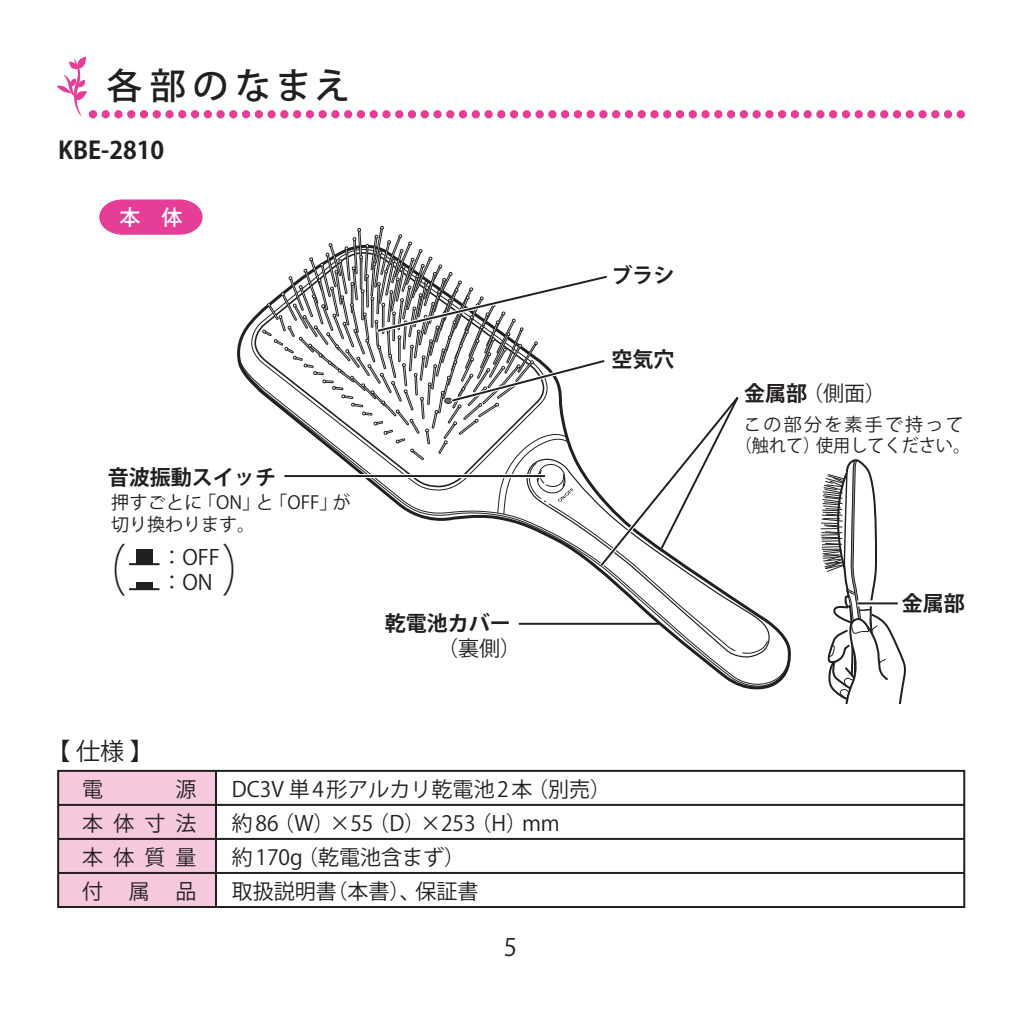
<style>
.page{position:relative;width:1021px;height:1021px;background:#fff}
.page>*{position:absolute;margin:0;border:0;box-sizing:border-box;transform-origin:0 0}
.t1{font:300 56px "Koz Go Pro";color:#231f20;scale:.75 1}
.t2{font:500 36px "Koz Go Pro";letter-spacing:.18em;color:#231f20}
.t3{font:700 24px "Koz Go Pro";color:#231f20}
.t4{font:24px "Koz Go Pro";color:#231f20}
.t5{font:20.8px/34px "Koz Go Pro";color:#231f20;text-align:justify}
.t6{font:700 20.8px "Koz Go Pro";color:#231f20}
.t7{font:500 20.8px "Koz Go Pro";color:#fff}
.t8{font:18px/21.6px "Koz Go Pro";letter-spacing:.125em;color:#231f20;text-align:center}
.t9{font:18px/21.6px "Koz Go Pro";color:#231f20}
.s1{font-weight:700}
</style>
<div class="page">
<svg style="left:238px;top:351px;width:552px;height:336px"></svg>
<svg style="left:254px;top:309px;width:8px;height:234px"></svg>
<svg style="left:524px;top:455px;width:247px;height:203px"></svg>
<div style="left:58px;top:770px;width:158px;height:137px;background:#f6c8dd"></div>
<div style="left:57px;top:769px;width:908px;height:139px;border:2px solid #231f20"></div>
<hr style="left:58px;top:837px;width:906px;height:2px;background:#231f20">
<hr style="left:58px;top:803px;width:906px;height:2px;background:#231f20">
<hr style="left:215px;top:770px;width:2px;height:137px;background:#231f20">
<hr style="left:58px;top:872px;width:906px;height:2px;background:#231f20">
<hr style="left:129px;top:563px;width:30px;height:2px;background:#231f20">
<div style="left:136px;top:549px;width:17px;height:15px;background:#231f20"></div>
<hr style="left:129px;top:588px;width:30px;height:2px;background:#231f20">
<div style="left:136px;top:582px;width:17px;height:7px;background:#231f20"></div>
<svg style="left:820px;top:459px;width:86px;height:244px"></svg>
<svg style="left:857px;top:600px;width:40px;height:6px"></svg>
<hr style="left:857px;top:602px;width:40px;height:2px;background:#231f20">
<svg style="left:262px;top:225px;width:506px;height:429px"></svg>
<svg style="left:99px;top:199px;width:104px;height:36px;background:#e855a3"></svg>
<div style="left:89px;top:110px;width:8px;height:8px;border:4px solid #e63e97;border-radius:50%"></div>
<div style="left:102px;top:110px;width:8px;height:8px;border:4px solid #e63e97;border-radius:50%"></div>
<div style="left:114px;top:110px;width:9px;height:8px;border:4px solid #e63e97;border-radius:50%"></div>
<div style="left:127px;top:110px;width:8px;height:8px;border:4px solid #e63e97;border-radius:50%"></div>
<div style="left:140px;top:110px;width:8px;height:8px;border:4px solid #e63e97;border-radius:50%"></div>
<div style="left:153px;top:110px;width:8px;height:8px;border:4px solid #e63e97;border-radius:50%"></div>
<div style="left:165px;top:110px;width:9px;height:8px;border:4px solid #e63e97;border-radius:50%"></div>
<div style="left:178px;top:110px;width:8px;height:8px;border:4px solid #e63e97;border-radius:50%"></div>
<div style="left:191px;top:110px;width:8px;height:8px;border:4px solid #e63e97;border-radius:50%"></div>
<div style="left:204px;top:110px;width:8px;height:8px;border:4px solid #e63e97;border-radius:50%"></div>
<div style="left:216px;top:110px;width:9px;height:8px;border:4px solid #e63e97;border-radius:50%"></div>
<div style="left:229px;top:110px;width:8px;height:8px;border:4px solid #e63e97;border-radius:50%"></div>
<div style="left:242px;top:110px;width:8px;height:8px;border:4px solid #e63e97;border-radius:50%"></div>
<div style="left:255px;top:110px;width:8px;height:8px;border:4px solid #e63e97;border-radius:50%"></div>
<div style="left:267px;top:110px;width:9px;height:8px;border:4px solid #e63e97;border-radius:50%"></div>
<div style="left:280px;top:110px;width:8px;height:8px;border:4px solid #e63e97;border-radius:50%"></div>
<div style="left:293px;top:110px;width:8px;height:8px;border:4px solid #e63e97;border-radius:50%"></div>
<div style="left:306px;top:110px;width:8px;height:8px;border:4px solid #e63e97;border-radius:50%"></div>
<div style="left:318px;top:110px;width:9px;height:8px;border:4px solid #e63e97;border-radius:50%"></div>
<div style="left:331px;top:110px;width:8px;height:8px;border:4px solid #e63e97;border-radius:50%"></div>
<div style="left:344px;top:110px;width:8px;height:8px;border:4px solid #e63e97;border-radius:50%"></div>
<div style="left:357px;top:110px;width:8px;height:8px;border:4px solid #e63e97;border-radius:50%"></div>
<div style="left:369px;top:110px;width:9px;height:8px;border:4px solid #e63e97;border-radius:50%"></div>
<div style="left:382px;top:110px;width:8px;height:8px;border:4px solid #e63e97;border-radius:50%"></div>
<div style="left:395px;top:110px;width:8px;height:8px;border:4px solid #e63e97;border-radius:50%"></div>
<div style="left:408px;top:110px;width:8px;height:8px;border:4px solid #e63e97;border-radius:50%"></div>
<div style="left:420px;top:110px;width:9px;height:8px;border:4px solid #e63e97;border-radius:50%"></div>
<div style="left:433px;top:110px;width:8px;height:8px;border:4px solid #e63e97;border-radius:50%"></div>
<div style="left:446px;top:110px;width:8px;height:8px;border:4px solid #e63e97;border-radius:50%"></div>
<div style="left:459px;top:110px;width:8px;height:8px;border:4px solid #e63e97;border-radius:50%"></div>
<div style="left:471px;top:110px;width:9px;height:8px;border:4px solid #e63e97;border-radius:50%"></div>
<div style="left:484px;top:110px;width:8px;height:8px;border:4px solid #e63e97;border-radius:50%"></div>
<div style="left:497px;top:110px;width:8px;height:8px;border:4px solid #e63e97;border-radius:50%"></div>
<div style="left:510px;top:110px;width:8px;height:8px;border:4px solid #e63e97;border-radius:50%"></div>
<div style="left:522px;top:110px;width:9px;height:8px;border:4px solid #e63e97;border-radius:50%"></div>
<div style="left:535px;top:110px;width:8px;height:8px;border:4px solid #e63e97;border-radius:50%"></div>
<div style="left:548px;top:110px;width:8px;height:8px;border:4px solid #e63e97;border-radius:50%"></div>
<div style="left:561px;top:110px;width:8px;height:8px;border:4px solid #e63e97;border-radius:50%"></div>
<div style="left:574px;top:110px;width:8px;height:8px;border:4px solid #e63e97;border-radius:50%"></div>
<div style="left:586px;top:110px;width:9px;height:8px;border:4px solid #e63e97;border-radius:50%"></div>
<div style="left:599px;top:110px;width:8px;height:8px;border:4px solid #e63e97;border-radius:50%"></div>
<div style="left:612px;top:110px;width:8px;height:8px;border:4px solid #e63e97;border-radius:50%"></div>
<div style="left:625px;top:110px;width:8px;height:8px;border:4px solid #e63e97;border-radius:50%"></div>
<div style="left:637px;top:110px;width:9px;height:8px;border:4px solid #e63e97;border-radius:50%"></div>
<div style="left:650px;top:110px;width:8px;height:8px;border:4px solid #e63e97;border-radius:50%"></div>
<div style="left:663px;top:110px;width:8px;height:8px;border:4px solid #e63e97;border-radius:50%"></div>
<div style="left:676px;top:110px;width:8px;height:8px;border:4px solid #e63e97;border-radius:50%"></div>
<div style="left:688px;top:110px;width:9px;height:8px;border:4px solid #e63e97;border-radius:50%"></div>
<div style="left:701px;top:110px;width:8px;height:8px;border:4px solid #e63e97;border-radius:50%"></div>
<div style="left:714px;top:110px;width:8px;height:8px;border:4px solid #e63e97;border-radius:50%"></div>
<div style="left:727px;top:110px;width:8px;height:8px;border:4px solid #e63e97;border-radius:50%"></div>
<div style="left:739px;top:110px;width:9px;height:8px;border:4px solid #e63e97;border-radius:50%"></div>
<div style="left:752px;top:110px;width:8px;height:8px;border:4px solid #e63e97;border-radius:50%"></div>
<div style="left:765px;top:110px;width:8px;height:8px;border:4px solid #e63e97;border-radius:50%"></div>
<div style="left:778px;top:110px;width:8px;height:8px;border:4px solid #e63e97;border-radius:50%"></div>
<div style="left:790px;top:110px;width:9px;height:8px;border:4px solid #e63e97;border-radius:50%"></div>
<div style="left:803px;top:110px;width:8px;height:8px;border:4px solid #e63e97;border-radius:50%"></div>
<div style="left:816px;top:110px;width:8px;height:8px;border:4px solid #e63e97;border-radius:50%"></div>
<div style="left:829px;top:110px;width:8px;height:8px;border:4px solid #e63e97;border-radius:50%"></div>
<div style="left:841px;top:110px;width:9px;height:8px;border:4px solid #e63e97;border-radius:50%"></div>
<div style="left:854px;top:110px;width:8px;height:8px;border:4px solid #e63e97;border-radius:50%"></div>
<div style="left:867px;top:110px;width:8px;height:8px;border:4px solid #e63e97;border-radius:50%"></div>
<div style="left:880px;top:110px;width:8px;height:8px;border:4px solid #e63e97;border-radius:50%"></div>
<div style="left:892px;top:110px;width:9px;height:8px;border:4px solid #e63e97;border-radius:50%"></div>
<div style="left:905px;top:110px;width:8px;height:8px;border:4px solid #e63e97;border-radius:50%"></div>
<div style="left:918px;top:110px;width:8px;height:8px;border:4px solid #e63e97;border-radius:50%"></div>
<div style="left:931px;top:110px;width:8px;height:8px;border:4px solid #e63e97;border-radius:50%"></div>
<div style="left:943px;top:110px;width:9px;height:8px;border:4px solid #e63e97;border-radius:50%"></div>
<div style="left:956px;top:110px;width:8px;height:8px;border:4px solid #e63e97;border-radius:50%"></div>
<svg style="left:57px;top:57px;width:38px;height:60px"></svg>
<h2 class="t2" style="left:107px;top:63px;width:245px">各部のなまえ</h2>
<p class="t3" style="left:58px;top:134px;width:108px">KBE-2810</p>
<p class="t7" style="left:119px;top:203px;width:64px">本　体</p>
<p class="t6" style="left:611px;top:262px;width:64px">ブラシ</p>
<p class="t6" style="left:611px;top:346px;width:64px">空気穴</p>
<p class="t6" style="left:108px;top:463px;width:170px">音波振動スイッチ</p>
<p class="t9" style="left:111px;top:492px;width:241px">押すごとに「ON」と「OFF」が切り換わります。</p>
<p class="t5" style="left:161px;top:540px;width:60px">：OFF</p>
<h1 class="t1" style="left:84px;top:533px;width:57px">（</h1>
<h1 class="t1" style="left:222px;top:533px;width:57px">）</h1>
<p class="t5" style="left:161px;top:565px;width:53px">：ON</p>
<p class="t6" style="left:385px;top:610px;width:127px">乾電池カバー</p>
<p class="t5" style="left:437px;top:632px;width:86px">（裏側）</p>
<p class="t4" style="left:47px;top:735px;width:109px">【 仕様 】</p>
<p class="t5" style="left:82px;top:772px;width:22px">電</p>
<p class="t5" style="left:82px;top:772px;width:116px;text-indent:93px">源本体寸法本体質量付属品</p>
<p class="t5" style="left:232px;top:772px;width:381px;text-align:left">DC3V 単 4形アルカリ乾電池 2 本（別売）約 86（W）×55（D）×253（H）mm約170g （乾電池含まず）<br>取扱説明書（本書）、保証書</p>
<p class="t4" style="left:504px;top:931px;width:15px">5</p>
<p class="t5" style="left:744px;top:377px;width:143px"><span class="s1">金属部</span>（側面）</p>
<p class="t8" style="left:735px;top:413px;width:237px">この部分を素手で持って（触れて）使用してください。</p>
<p class="t6" style="left:901px;top:590px;width:64px">金属部</p>
</div>
